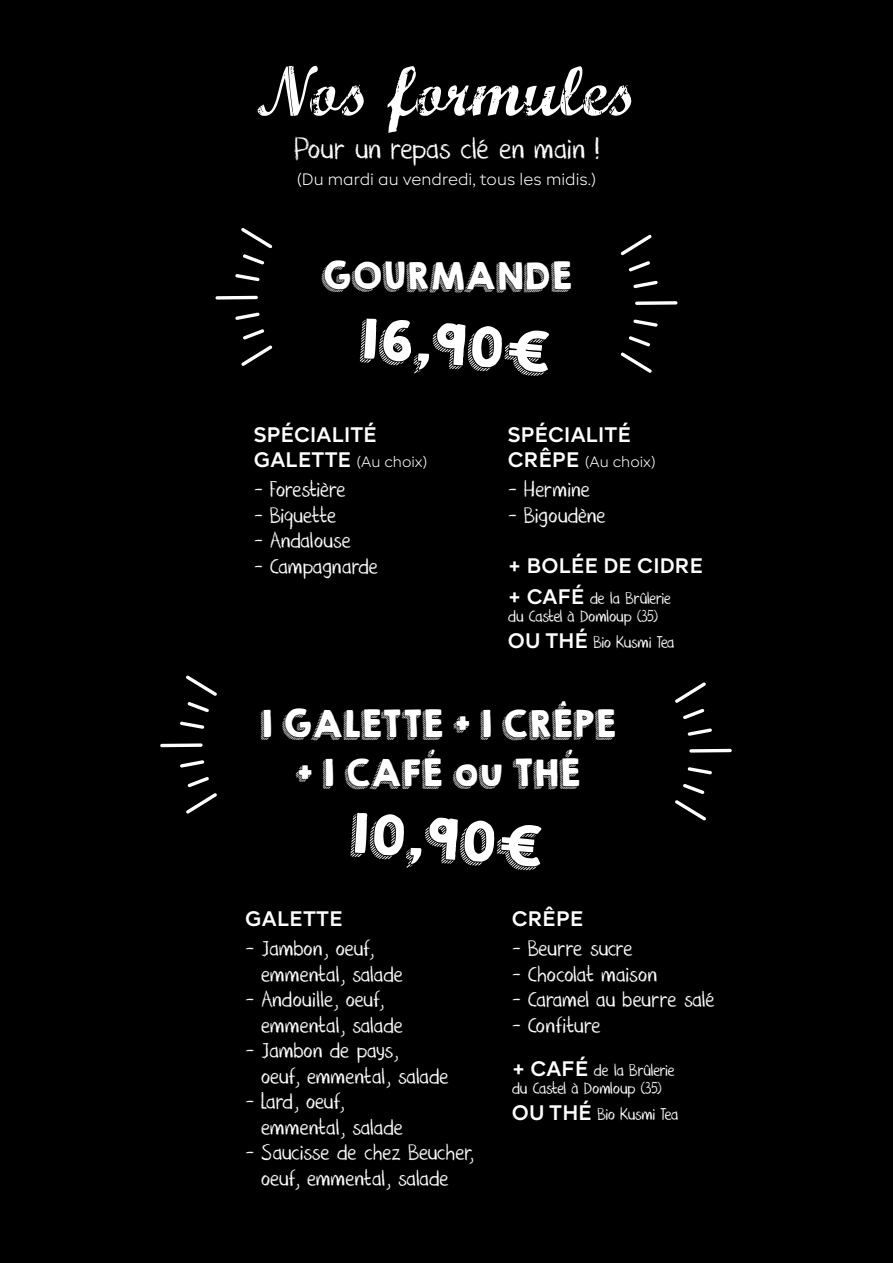
<style>
.page{position:relative;width:893px;height:1263px;background:#000}
.page>*{position:absolute;margin:0;border:0;box-sizing:border-box;transform-origin:0 0}
.t1{font:70.5px "Marcelle Script";color:#fff}
.t2{font:49.35px "KGHAPPY";color:#fff}
.t3{font:34.5px "DK Nouveau Crayon";letter-spacing:-.03em;color:#fff}
.t4{font:33.45px/48.8px "KGHAPPY";letter-spacing:-.02em;color:#fff;text-align:center}
.t5{font:25.5px/25.5px "DK Nouveau Crayon";letter-spacing:-.03em;color:#fff}
.t6{font:25.5px "DK Nouveau Crayon";color:#fff}
.t7{font:600 21px "BR Candor";letter-spacing:.01em;color:#fff}
.t8{font:19.5px/18px "DK Nouveau Crayon";letter-spacing:-.04em;color:#fff}
.t9{font:300 16.5px "BR Candor";color:#fff}
.t10{font:300 15px "BR Candor";color:#fff}
.s1{font-weight:600;font-size:21px}
.s2{font-family:"BR Candor";font-weight:600;font-size:21px}
</style>
<div class="page">
<svg style="left:180px;top:722px;width:24px;height:7px"></svg>
<svg style="left:188px;top:702px;width:21px;height:10px"></svg>
<svg style="left:186px;top:676px;width:31px;height:20px"></svg>
<svg style="left:180px;top:760px;width:24px;height:8px"></svg>
<svg style="left:186px;top:793px;width:31px;height:21px"></svg>
<svg style="left:160px;top:743px;width:43px;height:4px"></svg>
<svg style="left:188px;top:777px;width:21px;height:10px"></svg>
<svg style="left:235px;top:274px;width:24px;height:7px"></svg>
<svg style="left:243px;top:254px;width:21px;height:11px"></svg>
<svg style="left:241px;top:228px;width:31px;height:20px"></svg>
<svg style="left:235px;top:313px;width:24px;height:7px"></svg>
<svg style="left:241px;top:346px;width:31px;height:20px"></svg>
<svg style="left:215px;top:296px;width:43px;height:4px"></svg>
<svg style="left:243px;top:329px;width:21px;height:10px"></svg>
<svg style="left:688px;top:767px;width:24px;height:7px"></svg>
<svg style="left:683px;top:784px;width:21px;height:10px"></svg>
<svg style="left:675px;top:800px;width:31px;height:20px"></svg>
<svg style="left:688px;top:728px;width:24px;height:8px"></svg>
<svg style="left:675px;top:682px;width:31px;height:21px"></svg>
<svg style="left:689px;top:749px;width:43px;height:4px"></svg>
<svg style="left:683px;top:709px;width:21px;height:10px"></svg>
<svg style="left:633px;top:320px;width:25px;height:7px"></svg>
<svg style="left:629px;top:336px;width:21px;height:10px"></svg>
<svg style="left:621px;top:352px;width:31px;height:21px"></svg>
<svg style="left:633px;top:281px;width:25px;height:7px"></svg>
<svg style="left:621px;top:235px;width:31px;height:20px"></svg>
<svg style="left:635px;top:301px;width:42px;height:4px"></svg>
<svg style="left:629px;top:261px;width:21px;height:10px"></svg>
<h1 class="t1" style="left:256px;top:42px;width:383px">Nos formules</h1>
<h3 class="t3" style="left:293px;top:131px;width:308px">Pour un repas clé en main !</h3>
<p class="t9" style="left:297px;top:169px;width:301px">(Du mardi au vendredi, tous les midis.)</p>
<h3 class="t4" style="left:321px;top:252px;width:253px">GOURMANDE</h3>
<h2 class="t2" style="left:362px;top:300px;width:194px;rotate:4deg">16,90€</h2>
<p class="t7" style="left:254px;top:422px;width:125px">SPÉCIALITÉ</p>
<p class="t10" style="left:254px;top:453px;width:175px"><span class="s1">GALETTE</span> (Au choix)</p>
<p class="t5" style="left:254px;top:477px;width:94px">- Forestière</p>
<p class="t5" style="left:254px;top:503px;width:85px">- Biquette</p>
<p class="t5" style="left:254px;top:528px;width:99px">- Andalouse</p>
<p class="t5" style="left:254px;top:554px;width:127px">- Campagnarde</p>
<p class="t7" style="left:508px;top:422px;width:125px">SPÉCIALITÉ</p>
<p class="t10" style="left:508px;top:453px;width:149px"><span class="s1">CRÊPE</span> (Au choix)</p>
<p class="t6" style="left:508px;top:476px;width:84px">- Hermine</p>
<p class="t5" style="left:508px;top:503px;width:100px">- Bigoudène</p>
<p class="t7" style="left:508px;top:553px;width:197px">+ BOLÉE DE CIDRE</p>
<p class="t8" style="left:508px;top:590px;width:165px"><span class="s2">+ CAFÉ</span> de la Brûlerie du Castel à Domloup (35)</p>
<p class="t8" style="left:508px;top:633px;width:168px"><span class="s2">OU THÉ</span> Bio Kusmi Tea</p>
<h3 class="t4" style="left:260px;top:700px;width:358px">1 GALETTE + 1 CRÊPE + 1 CAFÉ ou THÉ</h3>
<h2 class="t2" style="left:353px;top:795px;width:195px;rotate:4deg">10,90€</h2>
<p class="t7" style="left:245px;top:906px;width:99px">GALETTE</p>
<p class="t5" style="left:261px;top:936px;width:144px;text-indent:-16px">- Jambon, oeuf, emmental, salade</p>
<p class="t5" style="left:261px;top:987px;width:144px;text-indent:-16px">- Andouille, oeuf, emmental, salade</p>
<p class="t5" style="left:261px;top:1038px;width:190px;text-indent:-16px">- Jambon de pays,<br>oeuf, emmental, salade</p>
<p class="t5" style="left:261px;top:1089px;width:144px;text-indent:-16px">- Lard, oeuf, emmental, salade</p>
<p class="t5" style="left:245px;top:1140px;width:231px;text-align:center">- Saucisse de chez Beucher, oeuf, emmental, salade</p>
<p class="t7" style="left:512px;top:906px;width:73px">CRÊPE</p>
<p class="t5" style="left:512px;top:936px;width:123px">- Beurre sucre</p>
<p class="t5" style="left:512px;top:962px;width:147px">- Chocolat maison</p>
<p class="t5" style="left:512px;top:987px;width:205px">- Caramel au beurre salé</p>
<p class="t5" style="left:512px;top:1013px;width:91px">- Confiture</p>
<p class="t8" style="left:512px;top:1062px;width:165px"><span class="s2">+ CAFÉ</span> de la Brûlerie du Castel à Domloup (35)</p>
<p class="t8" style="left:512px;top:1105px;width:168px"><span class="s2">OU THÉ</span> Bio Kusmi Tea</p>
</div>
